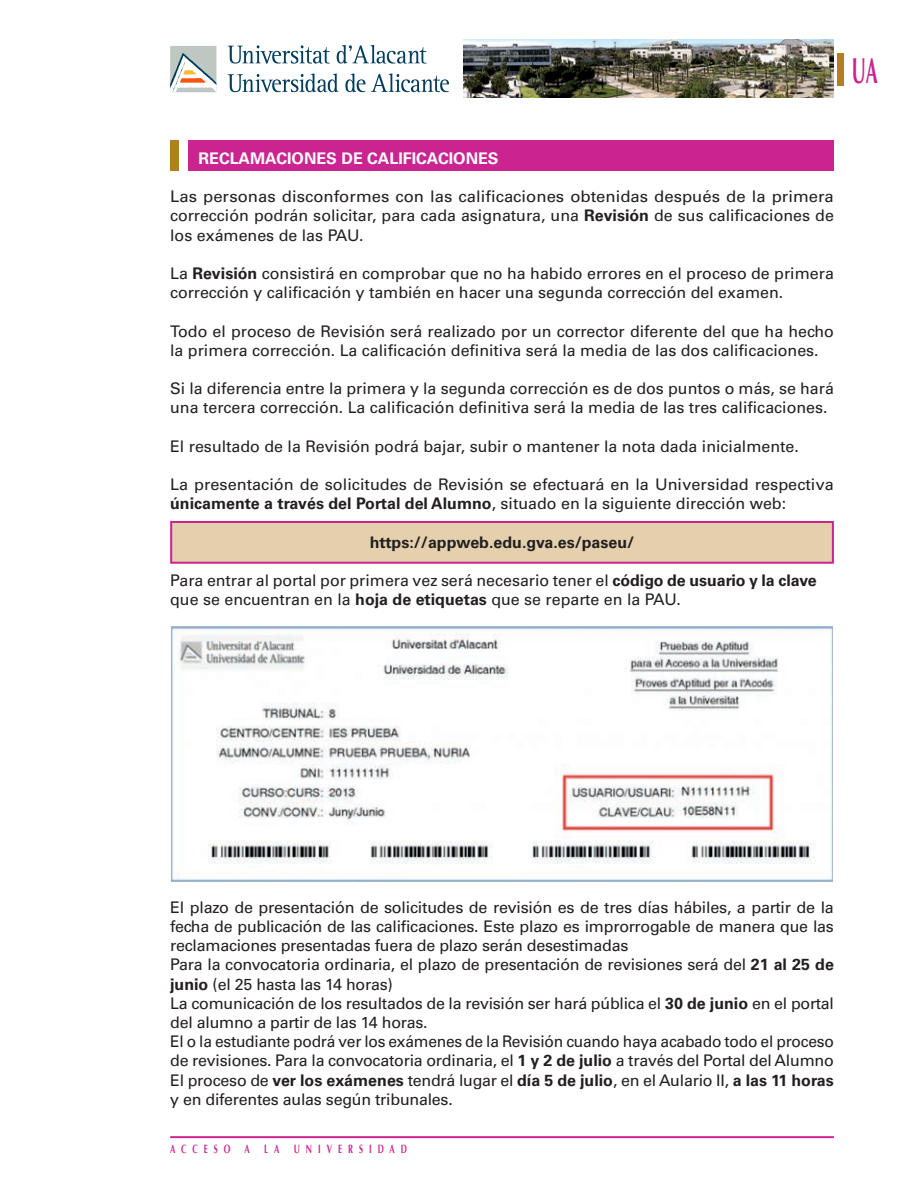
<style>
.page{position:relative;width:919px;height:1204px;background:#fff}
.page>*{position:absolute;margin:0;border:0;box-sizing:border-box;transform-origin:0 0}
.t1{font:700 36px "Optima";color:#cb2490;scale:.5 1}
.t2{font:16px/19.2px "Univers";color:#231f20}
.t3{font:16px/19.2px "Univers";color:#231f20;text-align:justify;scale:1.04 1}
.t4{font:700 16px "Univers";color:#231f20}
.t5{font:700 16px "Univers";color:#fff}
.t6{font:700 12px "Optima";letter-spacing:.75em;color:#cb2490;scale:.67 1}
.s1{font-weight:700}
</style>
<div class="page">
<div style="left:170px;top:521px;width:663px;height:43px;background:#e5d0ad;border:2px solid #cb2490"></div>
<div style="left:189px;top:141px;width:644px;height:30px;background:#cb2490"></div>
<div style="left:170px;top:141px;width:9px;height:30px;background:#ae801e"></div>
<div style="left:837px;top:53px;width:7px;height:32px;background:#ae801e"></div>
<img style="left:463px;top:39px;width:370px;height:58px">
<hr style="left:170px;top:1136px;width:663px;height:2px;background:#cb2490">
<svg style="left:228px;top:73px;width:110px;height:19px"></svg>
<svg style="left:345px;top:73px;width:20px;height:19px"></svg>
<svg style="left:371px;top:73px;width:78px;height:19px"></svg>
<svg style="left:228px;top:45px;width:101px;height:19px"></svg>
<svg style="left:336px;top:45px;width:90px;height:19px"></svg>
<div style="left:170px;top:46px;width:46px;height:46px;background:#bfc7c2"></div>
<svg style="left:170px;top:53px;width:46px;height:39px"></svg>
<img style="left:171px;top:626px;width:661px;height:256px">
<p class="t1" style="left:851px;top:50px;width:54px">UA</p>
<p class="t5" style="left:198px;top:149px;width:301px">RECLAMACIONES DE CALIFICACIONES</p>
<p class="t3" style="left:170px;top:187px;width:639px">Las personas disconformes con las calificaciones obtenidas después de la primera corrección podrán solicitar, para cada asignatura, una <span class="s1">Revisión</span> de sus calificaciones de los exámenes de las PAU.</p>
<p class="t2" style="left:170px;top:264px;width:665px">La <span class="s1">Revisión</span> consistirá en comprobar que no ha habido errores en el proceso de primera corrección y calificación y también en hacer una segunda corrección del examen.</p>
<p class="t2" style="left:170px;top:321px;width:665px">Todo el proceso de Revisión será realizado por un corrector diferente del que ha hecho la primera corrección. La calificación definitiva será la media de las dos calificaciones.</p>
<p class="t2" style="left:170px;top:379px;width:665px">Si la diferencia entre la primera y la segunda corrección es de dos puntos o más, se hará una tercera corrección. La calificación definitiva será la media de las tres calificaciones.</p>
<p class="t2" style="left:170px;top:436px;width:630px">El resultado de la Revisión podrá bajar, subir o mantener la nota dada inicialmente.</p>
<p class="t2" style="left:170px;top:475px;width:665px">La presentación de solicitudes de Revisión se efectuará en la Universidad respectiva <span class="s1">únicamente a través del Portal del Alumno</span>, situado en la siguiente dirección web:</p>
<p class="t4" style="left:370px;top:533px;width:266px">https://appweb.edu.gva.es/paseu/</p>
<p class="t2" style="left:170px;top:571px;width:648px">Para entrar al portal por primera vez será necesario tener el <span class="s1">código de usuario y la clave </span>que se encuentran en la <span class="s1">hoja de etiquetas</span> que se reparte en la PAU.</p>
<p class="t2" style="left:170px;top:897px;width:665px;text-align:justify">El plazo de presentación de solicitudes de revisión es de tres días hábiles, a partir de la fecha de publicación de las calificaciones. Este plazo es improrrogable de manera que las reclamaciones presentadas fuera de plazo serán desestimadas</p>
<p class="t2" style="left:170px;top:955px;width:665px">Para la convocatoria ordinaria, el plazo de presentación de revisiones será del <span class="s1">21 al 25 de junio</span> (el 25 hasta las 14 horas)</p>
<p class="t2" style="left:170px;top:993px;width:665px">La comunicación de los resultados de la revisión ser hará pública el <span class="s1">30 de junio</span> en el portal del alumno a partir de las 14 horas.</p>
<p class="t2" style="left:170px;top:1032px;width:665px">El o la estudiante podrá ver los exámenes de la Revisión cuando haya acabado todo el proceso de revisiones. Para la convocatoria ordinaria, el <span class="s1">1 y 2 de julio</span> a través del Portal del Alumno</p>
<p class="t2" style="left:170px;top:1070px;width:665px">El proceso de <span class="s1">ver los exámenes</span> tendrá lugar el <span class="s1">día 5 de julio</span>, en el Aulario II, <span class="s1">a las 11 horas </span>y en diferentes aulas según tribunales.</p>
<p class="t6" style="left:170px;top:1142px;width:355px">ACCESO A LA UNIVERSIDAD</p>
</div>
